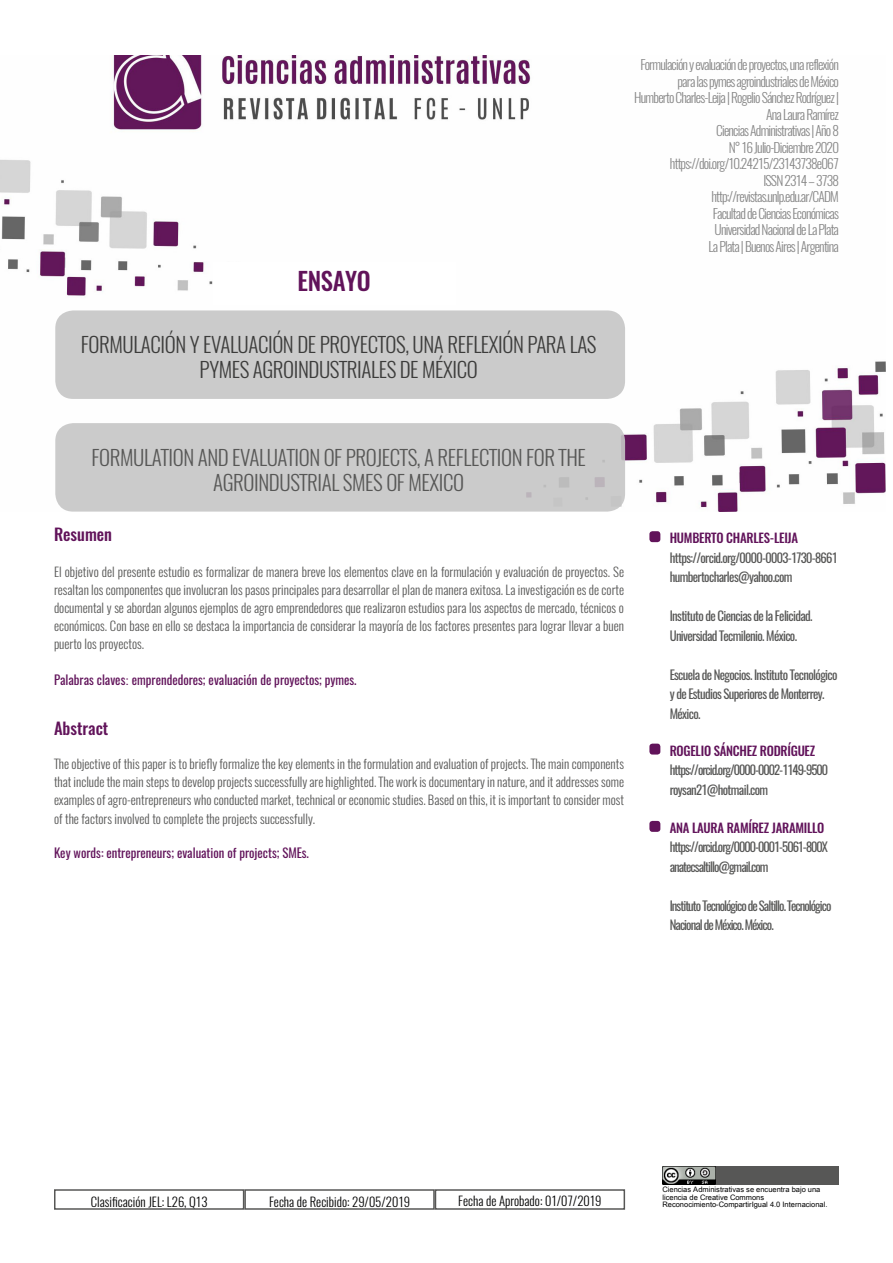
<style>
.page{position:relative;width:893px;height:1263px;background:#fff}
.page>*{position:absolute;margin:0;border:0;box-sizing:border-box;transform-origin:0 0}
.t1{font:500 24.75px "Oswald";letter-spacing:-.01em;color:#61135a}
.t2{font:300 21px/25.2px "Oswald";letter-spacing:-.02em;color:#3c3c3b;text-align:center}
.t3{font:300 21px/25.2px "Oswald";letter-spacing:-.02em;color:#575756;text-align:center}
.t4{font:500 16.5px "Oswald";color:#61135a}
.t5{font:300 13.5px/16.5px "Oswald";letter-spacing:-.06em;color:#878787;text-align:right}
.t6{font:300 12.75px/18px "Oswald";color:#575756;text-align:justify}
.t7{font:12.75px/19.5px "Oswald";letter-spacing:-.05em;color:#575756}
.t8{font:12.75px/19.5px "Oswald";letter-spacing:-.075em;color:#575756}
.t9{font:12.75px "Oswald";color:#61135a}
.t10{font:300 12.75px "Oswald";color:#000}
.t11{font:500 12.75px "Oswald";letter-spacing:-.02em;color:#61135a}
.t12{font:7.5px/7.5px "Arial Unicode MS";color:#000}
.s1{font-family:"Arial"}
</style>
<div class="page">
<img style="left:0;top:55px;width:885px;height:456px">
<div style="left:55px;top:310px;width:570px;height:89px;background:#c6c6c6;border-radius:18px"></div>
<div style="left:213px;top:262px;width:242px;height:42px;background:#fff"></div>
<div style="left:55px;top:423px;width:570px;height:89px;background:#c6c6c6;border-radius:18px"></div>
<div style="left:54px;top:1189px;width:190px;height:21px;border:2px solid #575756"></div>
<div style="left:649px;top:531px;width:11px;height:11px;background:#61135a;border-radius:3px"></div>
<div style="left:244px;top:1189px;width:191px;height:21px;border:2px solid #575756"></div>
<div style="left:435px;top:1189px;width:190px;height:21px;border:2px solid #575756"></div>
<div style="left:649px;top:744px;width:11px;height:10px;background:#61135a;border-radius:3px"></div>
<div style="left:649px;top:821px;width:11px;height:11px;background:#61135a;border-radius:3px"></div>
<div style="left:662px;top:1166px;width:177px;height:18px;background:#575756"></div>
<img style="left:662px;top:1166px;width:53px;height:18px">
<h1 class="t1" style="left:297px;top:268px;width:75px">ENSAYO</h1>
<h2 class="t2" style="left:81px;top:329px;width:517px">FORMULACIÓN Y EVALUACIÓN DE PROYECTOS, UNA REFLEXIÓN PARA LAS<br>PYMES AGROINDUSTRIALES DE MÉXICO</h2>
<p class="t5" style="left:634px;top:55px;width:206px">Formulación y evaluación de proyectos, una reflexión para las pymes agroindustriales de México Humberto Charles-Leija | Rogelio Sánchez Rodríguez | Ana Laura Ramírez<br>Ciencias Administrativas | Año 8<br>N° 16 Julio-Diciembre 2020 https://doi.org/10.24215/23143738e067<br>ISSN 2314 – 3738 http://revistas.unlp.edu.ar/CADM<br>Facultad de Ciencias Económicas<br>Universidad Nacional de La Plata<br>La Plata | Buenos Aires | Argentina</p>
<h2 class="t3" style="left:92px;top:442px;width:496px">FORMULATION AND EVALUATION OF PROJECTS, A REFLECTION FOR THE<br>AGROINDUSTRIAL SMES OF MEXICO</h2>
<p class="t4" style="left:54px;top:526px;width:60px">Resumen</p>
<p class="t6" style="left:54px;top:562px;width:572px">El objetivo del presente estudio es formalizar de manera breve los elementos clave en la formulación y evaluación de proyectos. Se resaltan los componentes que involucran los pasos principales para desarrollar el plan de manera exitosa. La investigación es de corte documental y se abordan algunos ejemplos de agro emprendedores que realizaron estudios para los aspectos de mercado, técnicos o económicos. Con base en ello se destaca la importancia de considerar la mayoría de los factores presentes para lograr llevar a buen puerto los proyectos.</p>
<p class="t9" style="left:54px;top:669px;width:304px">Palabras claves<span class="s1">:</span> emprendedores; evaluación de proyectos; pymes.</p>
<p class="t4" style="left:54px;top:720px;width:56px">Abstract</p>
<p class="t6" style="left:54px;top:754px;width:572px">The objective of this paper is to briefly formalize the key elements in the formulation and evaluation of projects. The main components that include the main steps to develop projects successfully are highlighted. The work is documentary in nature, and it addresses some examples of agro-entrepreneurs who conducted market, technical or economic studies. Based on this, it is important to consider most of the factors involved to complete the projects successfully.</p>
<p class="t9" style="left:54px;top:841px;width:256px">Key words: entrepreneurs; evaluation of projects; SMEs.</p>
<p class="t11" style="left:670px;top:531px;width:130px">HUMBERTO CHARLES-LEIJA</p>
<p class="t7" style="left:670px;top:546px;width:170px">https://orcid.org/0000-0003-1730-8661 humbertocharles@yahoo.com</p>
<p class="t7" style="left:670px;top:605px;width:144px">Instituto de Ciencias de la Felicidad.<br>Universidad Tecmilenio. México.</p>
<p class="t7" style="left:670px;top:663px;width:169px">Escuela de Negocios. Instituto Tecnológico y de Estudios Superiores de Monterrey.<br>México.</p>
<p class="t11" style="left:670px;top:744px;width:147px">ROGELIO SÁNCHEZ RODRÍGUEZ</p>
<p class="t8" style="left:670px;top:759px;width:160px">https://orcid.org/0000-0002-1149-9500 roysan21@hotmail.com</p>
<p class="t11" style="left:670px;top:821px;width:156px">ANA LAURA RAMÍREZ JARAMILLO</p>
<p class="t8" style="left:670px;top:836px;width:160px">https://orcid.org/0000-0001-5061-800X anatecsaltillo@gmail.com</p>
<p class="t8" style="left:670px;top:895px;width:163px">Instituto Tecnológico de Saltillo. Tecnológico<br>Nacional de México. México.</p>
<p class="t10" style="left:91px;top:1190px;width:118px">Clasificación JEL: L26, Q13</p>
<p class="t10" style="left:269px;top:1190px;width:142px">Fecha de Recibido: 29/05/2019</p>
<p class="t10" style="left:458px;top:1189px;width:145px">Fecha de Aprobado: 01/07/2019</p>
<p class="t12" style="left:662px;top:1186px;width:167px">Ciencias Administrativas se encuentra bajo una licencia de Creative Commons<br>Reconocimiento-CompartirIgual 4.0 Internacional.</p>
</div>
